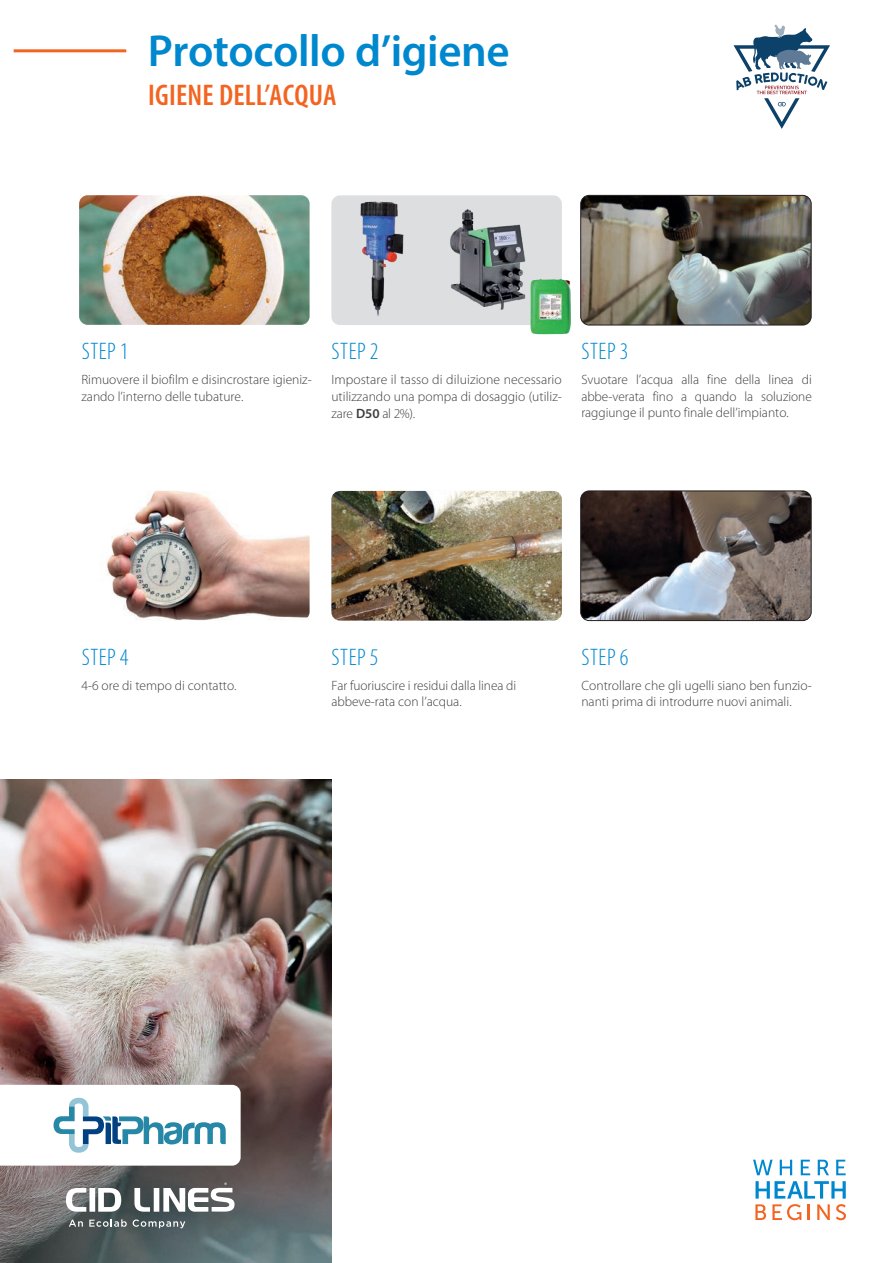
<style>
.page{position:relative;width:893px;height:1263px;background:#fff}
.page>*{position:absolute;margin:0;border:0;box-sizing:border-box;transform-origin:0 0}
.t1{font:600 45px "Myriad Pro";letter-spacing:-.01em;color:#0088ce}
.t2{font:600 condensed 30px "Myriad Pro";letter-spacing:.005em;color:#f36421}
.t3{font:300 condensed 24px "Myriad Pro";letter-spacing:.02em;color:#0088ce}
.t4{font:300 13.5px/16.5px "Myriad Pro";color:#3e3e3f}
.s1{font-weight:600}
</style>
<div class="page">
<hr style="left:14px;top:49px;width:112px;height:3px;background:#f36421">
<img style="left:79px;top:195px;width:231px;height:130px">
<img style="left:106px;top:491px;width:204px;height:129px">
<div style="left:331px;top:195px;width:231px;height:130px;background:#dddee0;border-radius:9px"></div>
<img style="left:331px;top:491px;width:231px;height:130px">
<img style="left:581px;top:195px;width:230px;height:130px">
<div style="left:580px;top:195px;width:231px;height:130px;border:1px solid #231f20;border-radius:9px"></div>
<img style="left:581px;top:491px;width:230px;height:130px">
<div style="left:580px;top:491px;width:231px;height:130px;border:1px solid #231f20;border-radius:9px"></div>
<img style="left:361px;top:202px;width:43px;height:114px">
<img style="left:450px;top:209px;width:75px;height:101px">
<div style="left:528px;top:277px;width:46px;height:61px;background:#231f20;opacity:.75"></div>
<img style="left:530px;top:279px;width:41px;height:55px">
<svg style="left:753px;top:1160px;width:20px;height:15px"></svg>
<svg style="left:780px;top:1160px;width:12px;height:15px"></svg>
<svg style="left:801px;top:1160px;width:9px;height:15px"></svg>
<svg style="left:818px;top:1160px;width:11px;height:15px"></svg>
<svg style="left:836px;top:1160px;width:10px;height:15px"></svg>
<svg style="left:755px;top:1181px;width:91px;height:17px"></svg>
<svg style="left:755px;top:1204px;width:11px;height:16px"></svg>
<svg style="left:772px;top:1204px;width:29px;height:16px"></svg>
<svg style="left:808px;top:1204px;width:2px;height:16px"></svg>
<svg style="left:817px;top:1204px;width:13px;height:16px"></svg>
<svg style="left:836px;top:1204px;width:10px;height:16px"></svg>
<svg style="left:733px;top:25px;width:97px;height:104px"></svg>
<img style="left:1px;top:779px;width:331px;height:484px">
<svg style="left:66px;top:1188px;width:55px;height:24px"></svg>
<svg style="left:69px;top:1219px;width:14px;height:8px"></svg>
<svg style="left:89px;top:1219px;width:38px;height:8px"></svg>
<svg style="left:133px;top:1219px;width:52px;height:9px"></svg>
<svg style="left:1px;top:1085px;width:240px;height:80px"></svg>
<svg style="left:134px;top:1182px;width:101px;height:30px"></svg>
<h1 class="t1" style="left:148px;top:22px;width:363px">Protocollo d’igiene</h1>
<h2 class="t2" style="left:148px;top:78px;width:190px">IGIENE DELL’ACQUA</h2>
<h3 class="t3" style="left:82px;top:339px;width:48px">STEP 1</h3>
<p class="t4" style="left:81px;top:372px;width:232px">Rimuovere il biofilm e disincrostare igieniz&shy;zando l’interno delle tubature.</p>
<h3 class="t3" style="left:332px;top:339px;width:48px">STEP 2</h3>
<p class="t4" style="left:331px;top:372px;width:232px;text-align:justify">Impostare il tasso di diluizione necessario utilizzando una pompa di dosaggio (utiliz&shy;zare <span class="s1">D50</span> al 2%).</p>
<h3 class="t3" style="left:582px;top:339px;width:48px">STEP 3</h3>
<p class="t4" style="left:581px;top:372px;width:232px;text-align:justify">Svuotare l’acqua alla fine della linea di abbe-verata fino a quando la soluzione raggiunge il punto finale dell’impianto.</p>
<h3 class="t3" style="left:82px;top:644px;width:48px">STEP 4</h3>
<p class="t4" style="left:81px;top:677px;width:157px">4-6 ore di tempo di contatto.</p>
<h3 class="t3" style="left:332px;top:644px;width:48px">STEP 5</h3>
<p class="t4" style="left:331px;top:677px;width:186px">Far fuoriuscire i residui dalla linea di abbeve-rata con l’acqua.</p>
<h3 class="t3" style="left:582px;top:644px;width:48px">STEP 6</h3>
<p class="t4" style="left:581px;top:677px;width:232px">Controllare che gli ugelli siano ben funzio&shy;nanti prima di introdurre nuovi animali.</p>
</div>
